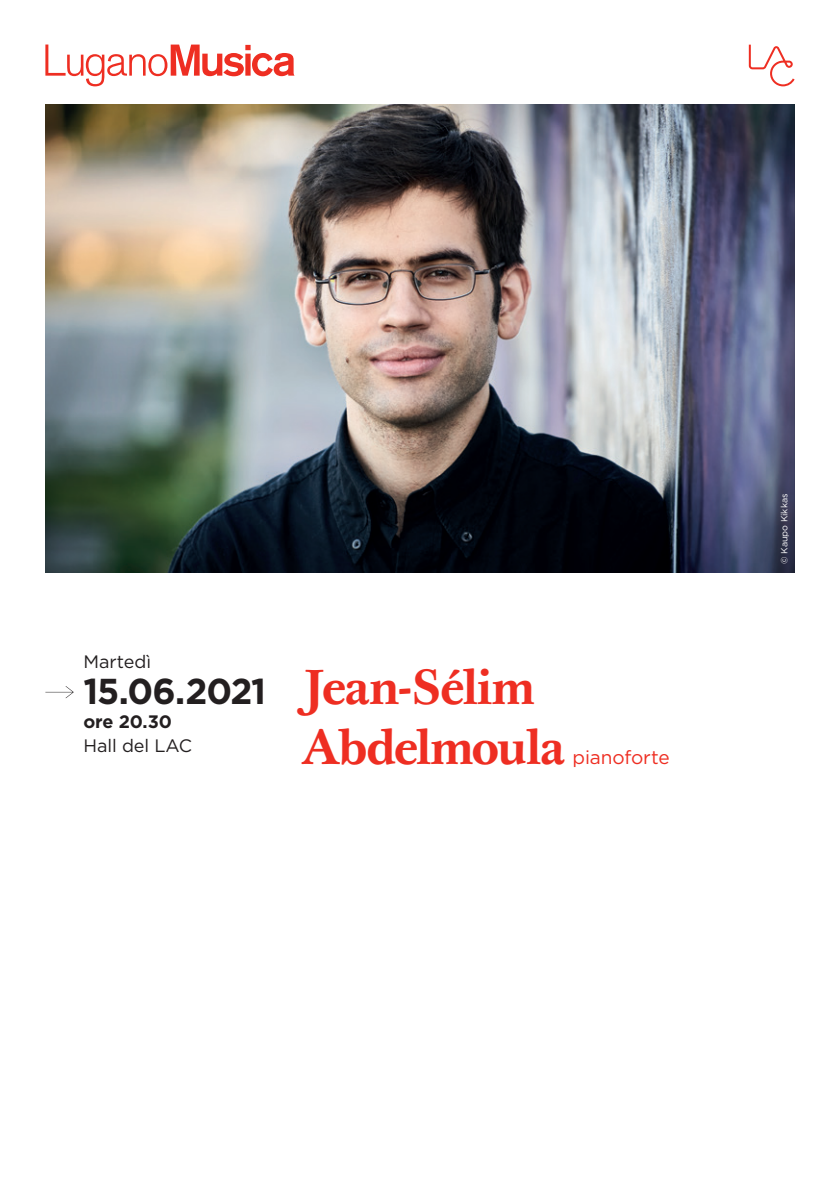
<style>
.page{position:relative;width:840px;height:1191px;background:#fff}
.page>*{position:absolute;margin:0;border:0;box-sizing:border-box;transform-origin:0 0}
.t1{font:700 48px/60px "Baskerville 10 Pro";letter-spacing:-.035em;color:#ee2e22}
.t2{font:700 36px "Gotham";letter-spacing:-.03em;color:#231f20}
.t3{font:19px "Gotham";letter-spacing:-.01em;color:#ee2e22}
.t4{font:18px "Gotham";letter-spacing:-.005em;color:#231f20}
.t5{font:700 18px "Gotham";letter-spacing:-.005em;color:#231f20}
.t6{font:9px "Gotham";letter-spacing:-.005em;color:#fff}
</style>
<div class="page">
<img style="left:45px;top:104px;width:749px;height:468px">
<svg style="left:45px;top:686px;width:29px;height:12px"></svg>
<svg style="left:748px;top:45px;width:46px;height:41px"></svg>
<svg style="left:45px;top:45px;width:249px;height:41px"></svg>
<p class="t4" style="left:83px;top:650px;width:69px">Martedì</p>
<p class="t2" style="left:83px;top:667px;width:184px">15.06.2021</p>
<p class="t5" style="left:83px;top:710px;width:90px">ore 20.30</p>
<p class="t4" style="left:83px;top:734px;width:110px">Hall del LAC</p>
<p class="t1" style="left:302px;top:660px;width:264px">Jean-Sélim<br>Abdelmoula</p>
<p class="t3" style="left:572px;top:745px;width:98px">pianoforte</p>
<p class="t6" style="left:778px;top:564px;width:71px;rotate:-90deg">© Kaupo Kikkas</p>
</div>
